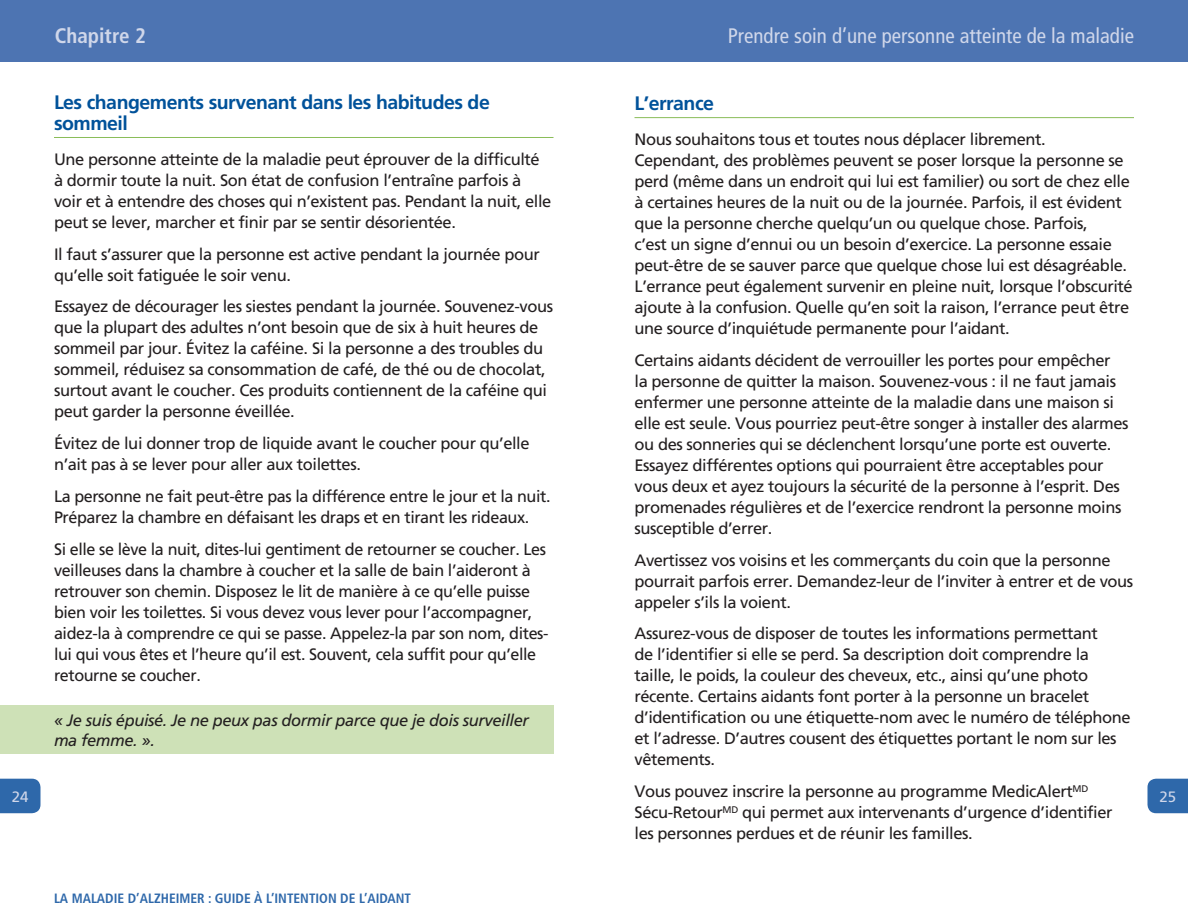
<style>
.page{position:relative;width:1188px;height:918px;background:#fff}
.page>*{position:absolute;margin:0;border:0;box-sizing:border-box;transform-origin:0 0}
.t1{font:condensed 21px "Frutiger";color:#d0d7ea}
.t2{font:700 condensed 21px "Frutiger";color:#d0d7ea}
.Sub-sub_heading{font:700 19.5px/21px "Frutiger";letter-spacing:-.025em;color:#01529a}
.body_text{font:16.5px/21px "Frutiger";letter-spacing:-.025em;color:#231f20}
.t3{font:italic 16.5px/20.2px "Frutiger";letter-spacing:-.025em;color:#231f20}
.t4{font:15px "Frutiger";color:#d0d7ea}
.t5{font:700 condensed 13.5px "Frutiger";color:#2e68aa}
</style>
<div class="page">
<svg style="left:0;top:779px;width:40px;height:34px"></svg>
<svg style="left:1148px;top:779px;width:40px;height:34px"></svg>
<div style="left:594px;top:0;width:594px;height:62px;background:#4d74b2"></div>
<div style="left:0;top:0;width:594px;height:62px;background:#4d74b2"></div>
<hr style="left:54px;top:137px;width:500px;height:1px;background:#8abd59">
<div style="left:0;top:705px;width:554px;height:49px;background:#cee1b7"></div>
<hr style="left:634px;top:117px;width:500px;height:1px;background:#8abd59">
<p class="t2" style="left:55px;top:23px;width:93px">Chapitre 2</p>
<p class="t1" style="left:728px;top:23px;width:408px">Prendre soin d’une personne atteinte de la maladie</p>
<p class="Sub-sub_heading" style="left:54px;top:92px;width:437px">Les changements survenant dans les habitudes de sommeil</p>
<p class="body_text" style="left:54px;top:148px;width:499px">Une personne atteinte de la maladie peut éprouver de la difficulté à dormir toute la nuit. Son état de confusion l’entraîne parfois à voir et à entendre des choses qui n’existent pas. Pendant la nuit, elle peut se lever, marcher et finir par se sentir désorientée.</p>
<p class="body_text" style="left:54px;top:243px;width:487px">Il faut s’assurer que la personne est active pendant la journée pour qu’elle soit fatiguée le soir venu.</p>
<p class="body_text" style="left:54px;top:296px;width:501px">Essayez de décourager les siestes pendant la journée. Souvenez-vous que la plupart des adultes n’ont besoin que de six à huit heures de sommeil par jour. Évitez la caféine. Si la personne a des troubles du sommeil, réduisez sa consommation de café, de thé ou de chocolat, surtout avant le coucher. Ces produits contiennent de la caféine qui peut garder la personne éveillée.</p>
<p class="body_text" style="left:54px;top:433px;width:477px">Évitez de lui donner trop de liquide avant le coucher pour qu’elle n’ait pas à se lever pour aller aux toilettes.</p>
<p class="body_text" style="left:54px;top:486px;width:498px">La personne ne fait peut-être pas la différence entre le jour et la nuit.<br>Préparez la chambre en défaisant les draps et en tirant les rideaux.</p>
<p class="body_text" style="left:54px;top:538px;width:496px">Si elle se lève la nuit, dites-lui gentiment de retourner se coucher. Les veilleuses dans la chambre à coucher et la salle de bain l’aideront à retrouver son chemin. Disposez le lit de manière à ce qu’elle puisse bien voir les toilettes. Si vous devez vous lever pour l’accompagner, aidez-la à comprendre ce qui se passe. Appelez-la par son nom, dites&shy;lui qui vous êtes et l’heure qu’il est. Souvent, cela suffit pour qu’elle retourne se coucher.</p>
<p class="t3" style="left:54px;top:710px;width:476px">« Je suis épuisé. Je ne peux pas dormir parce que je dois surveiller ma femme. ».</p>
<p class="Sub-sub_heading" style="left:634px;top:93px;width:81px">L’errance</p>
<p class="body_text" style="left:634px;top:129px;width:500px">Nous souhaitons tous et toutes nous déplacer librement.<br>Cependant, des problèmes peuvent se poser lorsque la personne se perd (même dans un endroit qui lui est familier) ou sort de chez elle à certaines heures de la nuit ou de la journée. Parfois, il est évident que la personne cherche quelqu’un ou quelque chose. Parfois,<br>c’est un signe d’ennui ou un besoin d’exercice. La personne essaie peut-être de se sauver parce que quelque chose lui est désagréable.<br>L’errance peut également survenir en pleine nuit, lorsque l’obscurité ajoute à la confusion. Quelle qu’en soit la raison, l’errance peut être une source d’inquiétude permanente pour l’aidant.</p>
<p class="body_text" style="left:634px;top:349px;width:496px">Certains aidants décident de verrouiller les portes pour empêcher<br>la personne de quitter la maison. Souvenez-vous : il ne faut jamais enfermer une personne atteinte de la maladie dans une maison si elle est seule. Vous pourriez peut-être songer à installer des alarmes ou des sonneries qui se déclenchent lorsqu’une porte est ouverte.<br>Essayez différentes options qui pourraient être acceptables pour vous deux et ayez toujours la sécurité de la personne à l’esprit. Des promenades régulières et de l’exercice rendront la personne moins susceptible d’errer.</p>
<p class="body_text" style="left:634px;top:549px;width:500px">Avertissez vos voisins et les commerçants du coin que la personne pourrait parfois errer. Demandez-leur de l’inviter à entrer et de vous appeler s’ils la voient.</p>
<p class="body_text" style="left:634px;top:623px;width:498px">Assurez-vous de disposer de toutes les informations permettant<br>de l’identifier si elle se perd. Sa description doit comprendre la taille, le poids, la couleur des cheveux, etc., ainsi qu’une photo récente. Certains aidants font porter à la personne un bracelet d’identification ou une étiquette-nom avec le numéro de téléphone et l’adresse. D’autres cousent des étiquettes portant le nom sur les vêtements.</p>
<p class="body_text" style="left:634px;top:781px;width:480px">Vous pouvez inscrire la personne au programme MedicAlert<sup>MD<br></sup>Sécu-Retour<sup>MD</sup> qui permet aux intervenants d’urgence d’identifier les personnes perdues et de réunir les familles.</p>
<p class="t4" style="left:12px;top:788px;width:18px">24</p>
<p class="t4" style="left:1159px;top:788px;width:18px">25</p>
<p class="t5" style="left:54px;top:891px;width:359px">LA MALADIE D’ALZHEIMER : GUIDE À L’INTENTION DE L’AIDANT</p>
</div>
